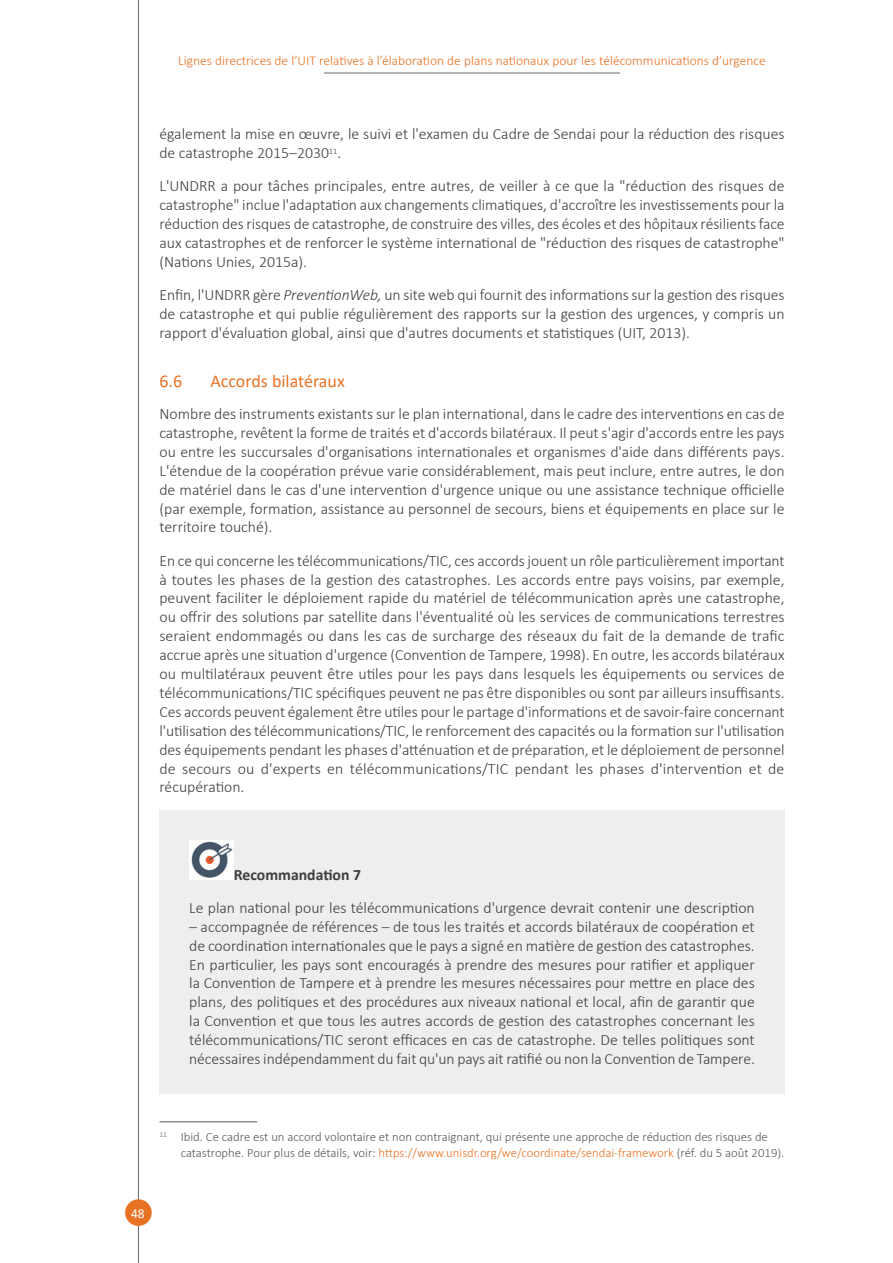
<style>
.page{position:relative;width:893px;height:1263px;background:#fff}
.page>*{position:absolute;margin:0;border:0;box-sizing:border-box;transform-origin:0 0}
.Heading_2{font:18px "Calibri";color:#e87224}
.t1{font:300 15.75px/18.9px "Calibri";color:#3e3e3f;text-align:justify}
.t2{font:700 15.75px "Calibri";color:#3e3e3f}
.t3{font:300 13.5px "Calibri";color:#e87224}
.t4{font:13.5px "Calibri";color:#fff}
.Footnote_Text{font:300 12.75px/15.3px "Calibri";color:#57585a}
.s1{font-style:italic}
.s2{color:#e87224}
</style>
<div class="page">
<hr style="left:138px;top:0;width:1px;height:1263px;background:#67676a">
<hr style="left:324px;top:73px;width:296px;height:1px;background:#67676a">
<div style="left:125px;top:1199px;width:27px;height:27px;background:#e87224;border-radius:50%"></div>
<div style="left:159px;top:810px;width:625px;height:284px;background:#eeeeef"></div>
<img style="left:189px;top:840px;width:45px;height:40px">
<hr style="left:159px;top:1121px;width:98px;height:1px;background:#57585a">
<p class="t3" style="left:178px;top:53px;width:589px">Lignes directrices de l’UIT relatives à l’élaboration de plans nationaux pour les télécommunications d’urgence</p>
<p class="t1" style="left:159px;top:125px;width:627px">également la mise en œuvre, le suivi et l'examen du Cadre de Sendai pour la réduction des risques de catastrophe 2015–2030<sup>11</sup>.</p>
<p class="t1" style="left:159px;top:177px;width:627px">L'UNDRR a pour tâches principales, entre autres, de veiller à ce que la "réduction des risques de catastrophe" inclue l'adaptation aux changements climatiques, d'accroître les investissements pour la réduction des risques de catastrophe, de construire des villes, des écoles et des hôpitaux résilients face aux catastrophes et de renforcer le système international de "réduction des risques de catastrophe" (Nations Unies, 2015a).</p>
<p class="t1" style="left:159px;top:285px;width:627px">Enfin, l'UNDRR gère <span class="s1">PreventionWeb,</span> un site web qui fournit des informations sur la gestion des risques de catastrophe et qui publie régulièrement des rapports sur la gestion des urgences, y compris un rapport d'évaluation global, ainsi que d'autres documents et statistiques (UIT, 2013).</p>
<h2 class="Heading_2" style="left:159px;top:369px;width:24px">6.6</h2>
<h2 class="Heading_2" style="left:210px;top:369px;width:136px">Accords bilatéraux</h2>
<p class="t1" style="left:159px;top:404px;width:627px">Nombre des instruments existants sur le plan international, dans le cadre des interventions en cas de catastrophe, revêtent la forme de traités et d'accords bilatéraux. Il peut s'agir d'accords entre les pays ou entre les succursales d'organisations internationales et organismes d'aide dans différents pays.<br>L'étendue de la coopération prévue varie considérablement, mais peut inclure, entre autres, le don de matériel dans le cas d'une intervention d'urgence unique ou une assistance technique officielle (par exemple, formation, assistance au personnel de secours, biens et équipements en place sur le territoire touché).</p>
<p class="t1" style="left:159px;top:551px;width:627px">En ce qui concerne les télécommunications/TIC, ces accords jouent un rôle particulièrement important à toutes les phases de la gestion des catastrophes. Les accords entre pays voisins, par exemple, peuvent faciliter le déploiement rapide du matériel de télécommunication après une catastrophe, ou offrir des solutions par satellite dans l'éventualité où les services de communications terrestres seraient endommagés ou dans les cas de surcharge des réseaux du fait de la demande de trafic accrue après une situation d'urgence (Convention de Tampere, 1998). En outre, les accords bilatéraux ou multilatéraux peuvent être utiles pour les pays dans lesquels les équipements ou services de télécommunications/TIC spécifiques peuvent ne pas être disponibles ou sont par ailleurs insuffisants.<br>Ces accords peuvent également être utiles pour le partage d'informations et de savoir-faire concernant l'utilisation des télécommunications/TIC, le renforcement des capacités ou la formation sur l'utilisation des équipements pendant les phases d'atténuation et de préparation, et le déploiement de personnel de secours ou d'experts en télécommunications/TIC pendant les phases d'intervention et de récupération.</p>
<p class="t2" style="left:234px;top:863px;width:129px">Recommandation 7</p>
<p class="t1" style="left:189px;top:898px;width:567px">Le plan national pour les télécommunications d'urgence devrait contenir une description</p>
<p class="t1" style="left:189px;top:917px;width:567px">– accompagnée de références – de tous les traités et accords bilatéraux de coopération et de coordination internationales que le pays a signé en matière de gestion des catastrophes.<br>En particulier, les pays sont encouragés à prendre des mesures pour ratifier et appliquer la Convention de Tampere et à prendre les mesures nécessaires pour mettre en place des plans, des politiques et des procédures aux niveaux national et local, afin de garantir que la Convention et que tous les autres accords de gestion des catastrophes concernant les télécommunications/TIC seront efficaces en cas de catastrophe. De telles politiques sont nécessaires indépendamment du fait qu'un pays ait ratifié ou non la Convention de Tampere.</p>
<p class="Footnote_Text" style="left:181px;top:1129px;width:605px;text-indent:-21px"><sup>11</sup> Ibid. Ce cadre est un accord volontaire et non contraignant, qui présente une approche de réduction des risques de catastrophe. Pour plus de détails, voir: <span class="s2">https://www.unisdr.org/we/coordinate/sendai-framework</span> (réf. du 5 août 2019).</p>
<p class="t4" style="left:131px;top:1204px;width:15px">48</p>
</div>
